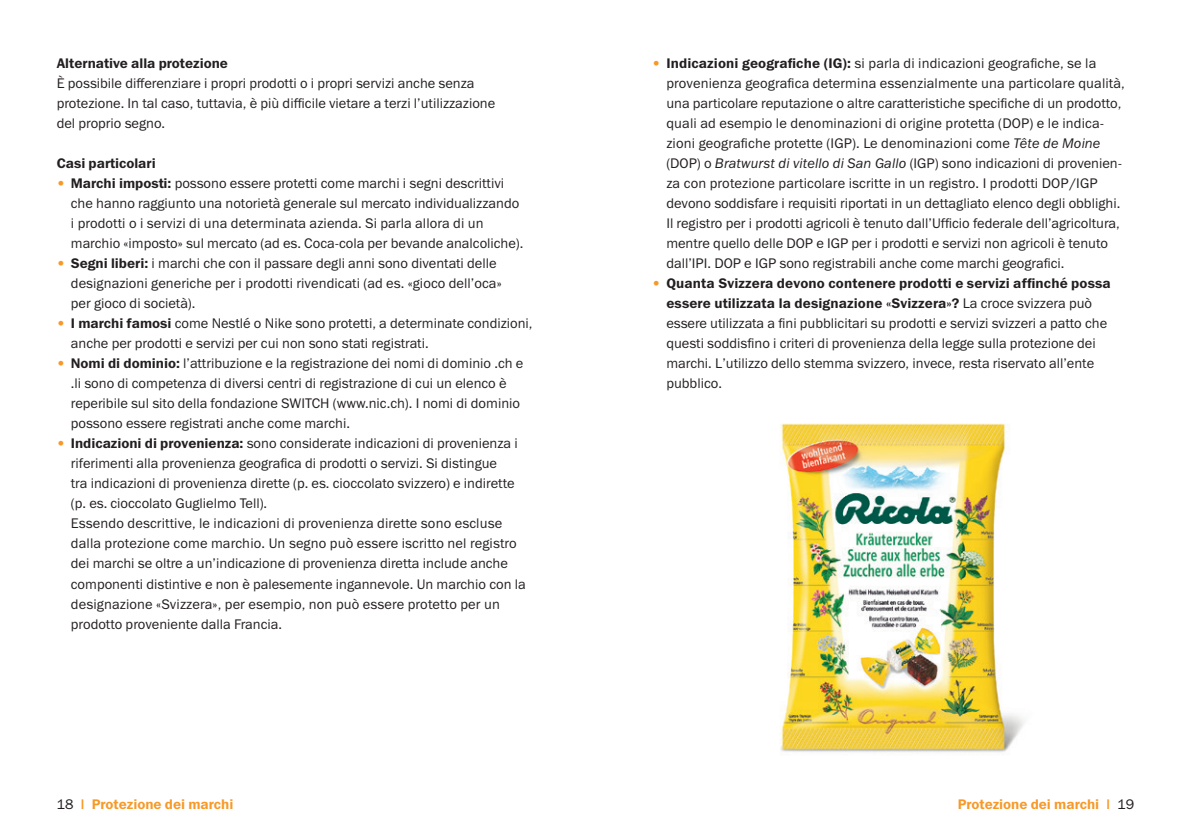
<style>
.page{position:relative;width:1191px;height:840px;background:#fff}
.page>*{position:absolute;margin:0;border:0;box-sizing:border-box;transform-origin:0 0}
.t1{font:14px/20px "Franklin Gothic ITC";color:#231f20}
.t2{font:600 14px "Franklin Gothic ITC";color:#f79927}
.t3{font:600 14px "Franklin Gothic ITC";color:#231f20}
.s1{color:#f79927}
.s2{font-weight:600}
.s3{font-weight:400;color:#231f20}
.s4{font-style:italic}
</style>
<div class="page">
<img style="left:780px;top:423px;width:245px;height:330px">
<h3 class="t3" style="left:57px;top:54px;width:173px">Alternative alla protezione</h3>
<p class="t1" style="left:57px;top:73px;width:440px">È possibile differenziare i propri prodotti o i propri servizi anche senza protezione. In tal caso, tuttavia, è più difficile vietare a terzi l’utilizzazione del proprio segno.</p>
<h3 class="t3" style="left:57px;top:154px;width:101px">Casi particolari</h3>
<p class="t1" style="left:71px;top:173px;width:454px;text-indent:-14px"><span class="s1">•</span> <span class="s2">Marchi imposti:</span> possono essere protetti come marchi i segni descrittivi che hanno raggiunto una notorietà generale sul mercato individualizzando i prodotti o i servizi di una determinata azienda. Si parla allora di un marchio «imposto» sul mercato (ad es. Coca-cola per bevande analcoliche).</p>
<p class="t1" style="left:71px;top:253px;width:432px;text-indent:-14px"><span class="s1">•</span> <span class="s2">Segni liberi:</span> i marchi che con il passare degli anni sono diventati delle designazioni generiche per i prodotti rivendicati (ad es. «gioco dell’oca» per gioco di società).</p>
<p class="t1" style="left:71px;top:313px;width:463px;text-indent:-14px"><span class="s1">•</span> <span class="s2">I marchi famosi</span> come Nestlé o Nike sono protetti, a determinate condizioni, anche per prodotti e servizi per cui non sono stati registrati.</p>
<p class="t1" style="left:71px;top:353px;width:454px;text-indent:-14px"><span class="s1">•</span> <span class="s2">Nomi di dominio:</span> l’attribuzione e la registrazione dei nomi di dominio .ch e .li sono di competenza di diversi centri di registrazione di cui un elenco è reperibile sul sito della fondazione SWITCH (www.nic.ch). I nomi di dominio possono essere registrati anche come marchi.</p>
<p class="t1" style="left:71px;top:433px;width:456px;text-indent:-14px"><span class="s1">•</span> <span class="s2">Indicazioni di provenienza:</span> sono considerate indicazioni di provenienza i riferimenti alla provenienza geografica di prodotti o servizi. Si distingue<br>tra indicazioni di provenienza dirette (p. es. cioccolato svizzero) e indirette (p. es. cioccolato Guglielmo Tell).<br>Essendo descrittive, le indicazioni di provenienza dirette sono escluse dalla protezione come marchio. Un segno può essere iscritto nel registro dei marchi se oltre a un’indicazione di provenienza diretta include anche componenti distintive e non è palesemente ingannevole. Un marchio con la designazione «Svizzera», per esempio, non può essere protetto per un prodotto proveniente dalla Francia.</p>
<p class="t2" style="left:57px;top:794px;width:178px"><span class="s3">18</span> | Protezione dei marchi</p>
<p class="t1" style="left:666px;top:53px;width:460px;text-indent:-14px"><span class="s1">•</span> <span class="s2">Indicazioni geografiche (IG):</span> si parla di indicazioni geografiche, se la provenienza geografica determina essenzialmente una particolare qualità, una particolare reputazione o altre caratteristiche specifiche di un prodotto, quali ad esempio le denominazioni di origine protetta (DOP) e le indica&shy;zioni geografiche protette (IGP). Le denominazioni come <span class="s4">Tête de Moine </span>(DOP) o <span class="s4">Bratwurst di vitello di San Gallo</span> (IGP) sono indicazioni di provenien&shy;za con protezione particolare iscritte in un registro. I prodotti DOP/IGP devono soddisfare i requisiti riportati in un dettagliato elenco degli obblighi.<br>Il registro per i prodotti agricoli è tenuto dall’Ufficio federale dell’agricoltura, mentre quello delle DOP e IGP per i prodotti e servizi non agricoli è tenuto dall’IPI. DOP e IGP sono registrabili anche come marchi geografici.</p>
<p class="t1" style="left:666px;top:273px;width:446px;text-indent:-14px"><span class="s1">•</span> <span class="s2">Quanta Svizzera devono contenere prodotti e servizi affinché possa essere utilizzata la designazione «Svizzera»?</span> La croce svizzera può essere utilizzata a fini pubblicitari su prodotti e servizi svizzeri a patto che questi soddisfino i criteri di provenienza della legge sulla protezione dei marchi. L’utilizzo dello stemma svizzero, invece, resta riservato all’ente pubblico.</p>
<p class="t2" style="left:957px;top:795px;width:178px">Protezione dei marchi | <span class="s3">19</span></p>
</div>
